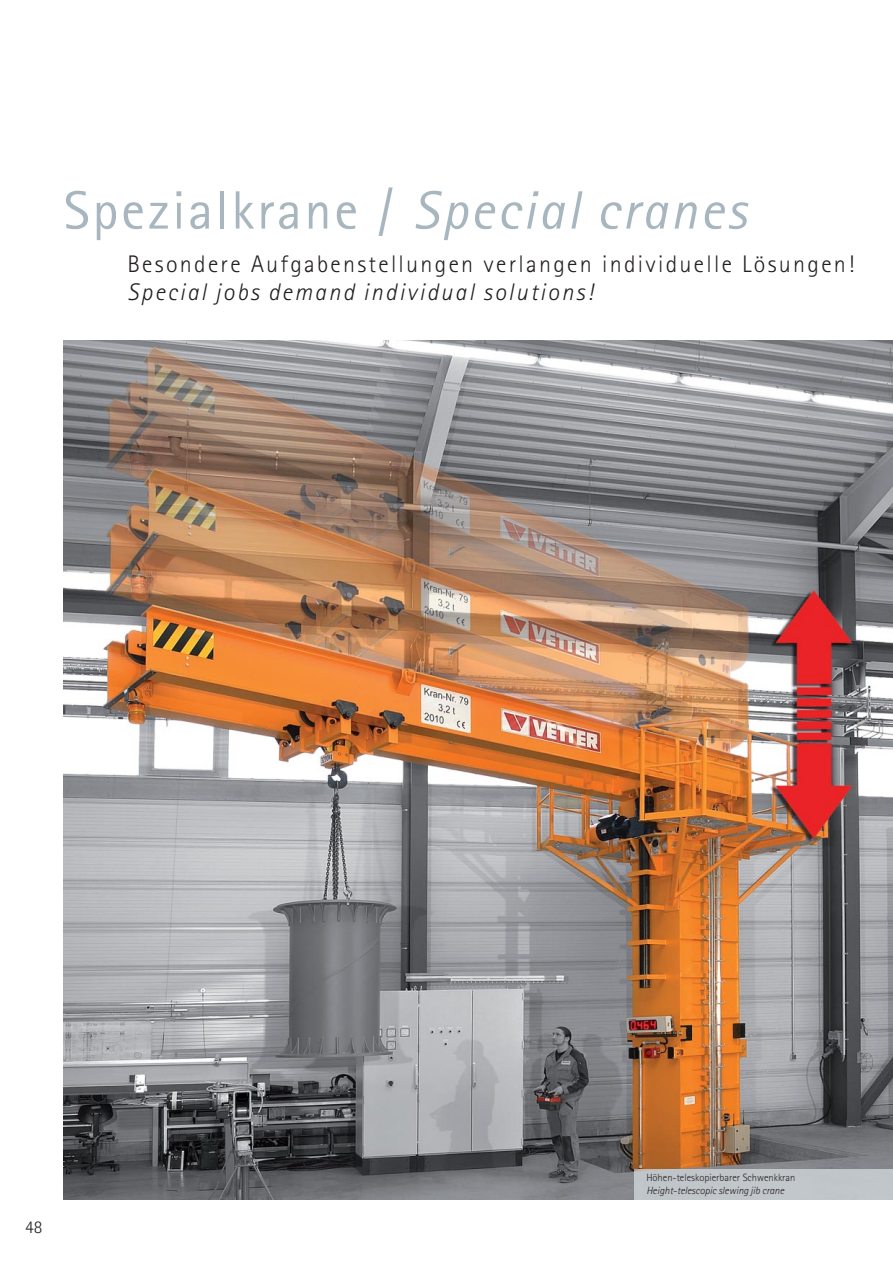
<style>
.page{position:relative;width:893px;height:1263px;background:#fff}
.page>*{position:absolute;margin:0;border:0;box-sizing:border-box;transform-origin:0 0}
.t1{font:54px "Rotis Sans Serif";letter-spacing:.05em;color:#a7b6bf}
.t2{font:300 24px "Rotis Sans Serif";letter-spacing:.095em;color:#231f20}
.t3{font:italic 300 24px "Rotis Sans Serif";letter-spacing:.095em;color:#231f20}
.t4{font:300 18px "Rotis Sans Serif";color:#231f20}
.t5{font:300 10.5px "Rotis Sans Serif";color:#231f20}
.t6{font:italic 300 10.5px "Rotis Sans Serif";color:#231f20}
.s1{font-style:italic}
</style>
<div class="page">
<img style="left:64px;top:340px;width:829px;height:859px">
<div style="left:634px;top:1169px;width:259px;height:30px;background:#c1c6ca"></div>
<h1 class="t1" style="left:64px;top:191px;width:684px">Spezialkrane / <span class="s1">Special cranes</span></h1>
<p class="t2" style="left:128px;top:255px;width:728px">Besondere Aufgabenstellungen verlangen individuelle Lösungen!</p>
<p class="t3" style="left:128px;top:284px;width:467px">Special jobs demand individual solutions!</p>
<p class="t4" style="left:25px;top:1220px;width:19px">48</p>
<p class="t5" style="left:646px;top:1174px;width:151px">Höhen-teleskopierbarer Schwenkkran</p>
<p class="t6" style="left:646px;top:1186px;width:139px">Height-telescopic slewing jib crane</p>
</div>
